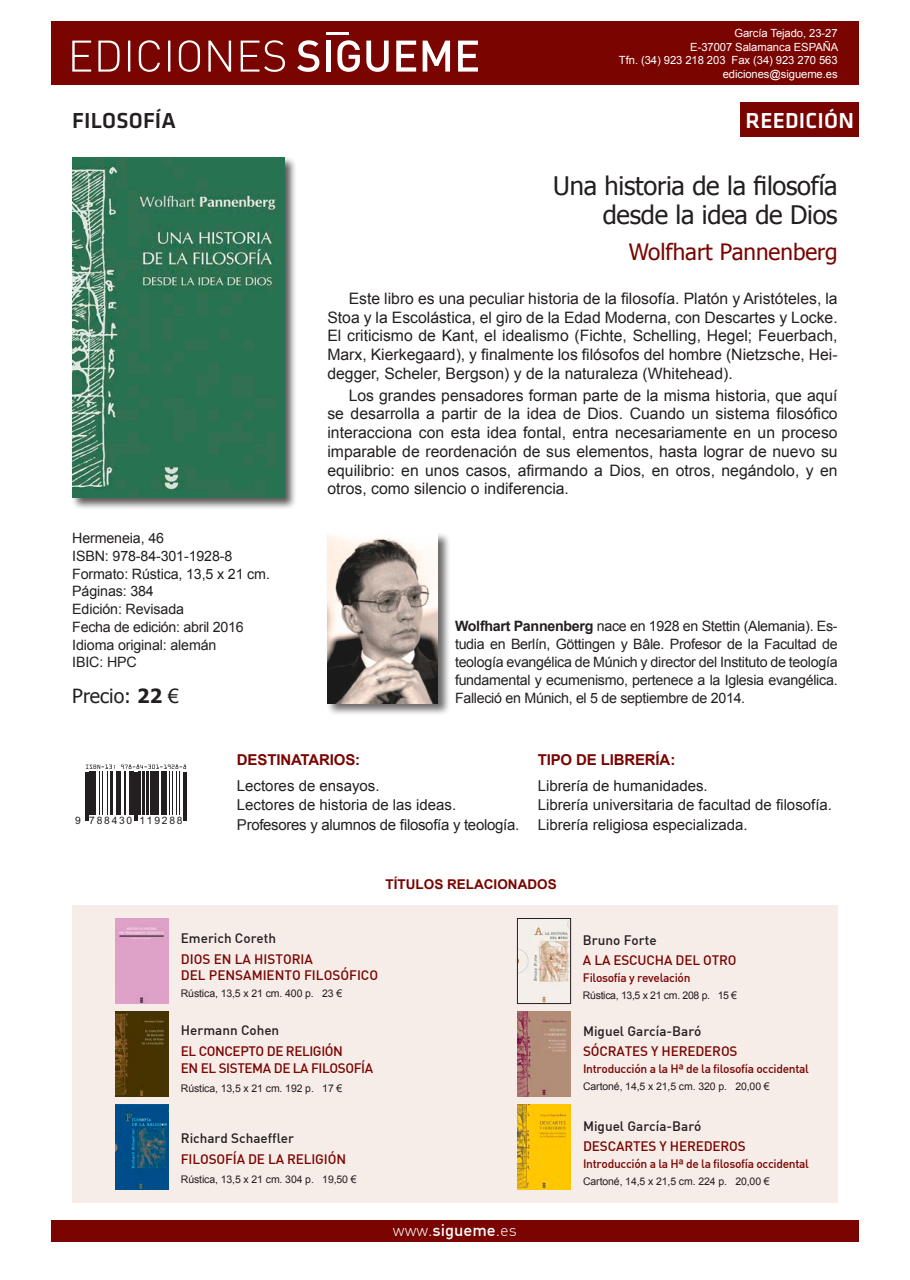
<style>
.page{position:relative;width:910px;height:1280px;background:#fff}
.page>*{position:absolute;margin:0;border:0;box-sizing:border-box;transform-origin:0 0}
.t1{font:25.5px/28.5px "Tahoma";letter-spacing:-.01em;color:#231f20;text-align:right}
.t2{font:22.5px "Tahoma";color:#790400}
.t3{font:500 22.5px "Klavika";letter-spacing:.01em;color:#231f20}
.t4{font:500 22.5px "Klavika";letter-spacing:.01em;color:#fff}
.t5{font:19.5px "Tahoma";color:#231f20}
.t6{font:300 16.5px "DIN";color:#fff}
.t7{font:15.75px/18.8px "Arial";color:#231f20;text-align:justify}
.t8{font:15px/19.5px "Arial";color:#231f20}
.t9{font:700 15px "Arial";letter-spacing:-.01em;color:#790400}
.t10{font:14.25px/17.7px "Arial";letter-spacing:-.01em;color:#231f20}
.t11{font:500 13.5px/16.5px "DIN";letter-spacing:-.01em;color:#790400}
.t12{font:500 13.5px "DIN";color:#231f20}
.t13{font:500 13.5px/16.5px "DIN";letter-spacing:-.03em;color:#790400}
.t14{font:700 13.5px "Arial";color:#790400}
.t15{font:500 12px "DIN";letter-spacing:-.025em;color:#790400}
.t16{font:11.25px/13.5px "Arial";letter-spacing:-.005em;color:#fff;text-align:right}
.t17{font:10.5px "Arial";letter-spacing:-.01em;color:#231f20}
.t18{font:10.5px "Arial";letter-spacing:-.03em;color:#231f20}
.t19{font:10.35px "Arial";letter-spacing:.17em;color:#231f20}
.s1{font-weight:700}
.s2{font-weight:500}
</style>
<div class="page">
<div style="left:72px;top:905px;width:766px;height:297px;background:#f6ece8"></div>
<div style="left:51px;top:21px;width:808px;height:64px;background:#790400"></div>
<hr style="left:326px;top:32px;width:23px;height:3px;background:#fff">
<svg style="left:297px;top:40px;width:22px;height:32px"></svg>
<hr style="left:326px;top:41px;width:4px;height:31px;background:#fff">
<svg style="left:337px;top:40px;width:23px;height:32px"></svg>
<svg style="left:366px;top:41px;width:23px;height:31px"></svg>
<svg style="left:396px;top:41px;width:20px;height:31px"></svg>
<svg style="left:423px;top:41px;width:27px;height:31px"></svg>
<svg style="left:458px;top:41px;width:20px;height:31px"></svg>
<svg style="left:72px;top:40px;width:213px;height:32px"></svg>
<div style="left:51px;top:1220px;width:808px;height:22px;background:#790400"></div>
<div style="left:71px;top:156px;width:226px;height:355px;background:#231f20;opacity:.75"></div>
<img style="left:72px;top:157px;width:212px;height:340px">
<svg style="left:86px;top:764px;width:29px;height:5px"></svg>
<svg style="left:121px;top:764px;width:65px;height:5px"></svg>
<hr style="left:85px;top:772px;width:1px;height:48px;background:#231f20">
<hr style="left:87px;top:772px;width:1px;height:48px;background:#231f20">
<hr style="left:89px;top:772px;width:4px;height:43px;background:#231f20">
<hr style="left:94px;top:772px;width:2px;height:43px;background:#231f20">
<hr style="left:99px;top:772px;width:1px;height:43px;background:#231f20">
<hr style="left:102px;top:772px;width:1px;height:43px;background:#231f20">
<hr style="left:107px;top:772px;width:1px;height:43px;background:#231f20">
<hr style="left:110px;top:772px;width:1px;height:43px;background:#231f20">
<hr style="left:112px;top:772px;width:1px;height:43px;background:#231f20">
<hr style="left:116px;top:772px;width:2px;height:43px;background:#231f20">
<hr style="left:119px;top:772px;width:1px;height:43px;background:#231f20">
<hr style="left:125px;top:772px;width:1px;height:43px;background:#231f20">
<hr style="left:129px;top:772px;width:2px;height:43px;background:#231f20">
<hr style="left:132px;top:772px;width:1px;height:43px;background:#231f20">
<hr style="left:134px;top:772px;width:1px;height:48px;background:#231f20">
<hr style="left:136px;top:772px;width:2px;height:48px;background:#231f20">
<hr style="left:139px;top:772px;width:2px;height:43px;background:#231f20">
<hr style="left:143px;top:772px;width:2px;height:43px;background:#231f20">
<hr style="left:146px;top:772px;width:2px;height:43px;background:#231f20">
<hr style="left:150px;top:772px;width:3px;height:43px;background:#231f20">
<hr style="left:154px;top:772px;width:3px;height:43px;background:#231f20">
<hr style="left:158px;top:772px;width:1px;height:43px;background:#231f20">
<hr style="left:161px;top:772px;width:2px;height:43px;background:#231f20">
<hr style="left:164px;top:772px;width:2px;height:43px;background:#231f20">
<hr style="left:168px;top:772px;width:1px;height:43px;background:#231f20">
<hr style="left:172px;top:772px;width:1px;height:43px;background:#231f20">
<hr style="left:176px;top:772px;width:1px;height:43px;background:#231f20">
<hr style="left:179px;top:772px;width:1px;height:43px;background:#231f20">
<hr style="left:183px;top:772px;width:2px;height:48px;background:#231f20">
<hr style="left:186px;top:772px;width:1px;height:48px;background:#231f20">
<div style="left:326px;top:532px;width:125px;height:184px;background:#231f20;opacity:.75"></div>
<img style="left:327px;top:533px;width:111px;height:170px">
<img style="left:519px;top:921px;width:50px;height:81px">
<div style="left:517px;top:918px;width:54px;height:86px;border:1px solid #231f20"></div>
<img style="left:115px;top:1011px;width:53px;height:85px">
<img style="left:115px;top:1104px;width:53px;height:85px">
<img style="left:517px;top:1104px;width:53px;height:85px">
<img style="left:517px;top:1011px;width:54px;height:85px">
<img style="left:115px;top:918px;width:53px;height:85px">
<div style="left:741px;top:102px;width:118px;height:34px;background:#790400"></div>
<h2 class="t3" style="left:72px;top:108px;width:105px">FILOSOFÍA</h2>
<p class="t10" style="left:72px;top:530px;width:199px">Hermeneia, 46<br>ISBN: 978-84-301-1928-8<br>Formato: Rústica, 13,5 x 21 cm.<br>Páginas: 384<br>Edición: Revisada<br>Fecha de edición: abril 2016<br>Idioma original: alemán<br>IBIC: HPC</p>
<p class="t5" style="left:72px;top:683px;width:108px">Precio: <span class="s1">22</span> €</p>
<p class="t16" style="left:619px;top:26px;width:221px">García Tejado, 23-27<br>E-37007 Salamanca ESPAÑA<br>Tfn. (34) 923 218 203 Fax (34) 923 270 563 ediciones@sigueme.es</p>
<h2 class="t4" style="left:746px;top:108px;width:110px">REEDICIÓN</h2>
<h1 class="t1" style="left:553px;top:170px;width:286px">Una historia de la filosofía desde la idea de Dios</h1>
<h2 class="t2" style="left:629px;top:237px;width:210px">Wolfhart Pannenberg</h2>
<p class="t7" style="left:327px;top:289px;width:512px;text-indent:21px">Este libro es una peculiar historia de la filosofía. Platón y Aristóteles, la Stoa y la Escolástica, el giro de la Edad Moderna, con Descartes y Locke.<br>El criticismo de Kant, el idealismo (Fichte, Schelling, Hegel; Feuerbach, Marx, Kierkegaard), y finalmente los filósofos del hombre (Nietzsche, Hei&shy;degger, Scheler, Bergson) y de la naturaleza (Whitehead).</p>
<p class="t7" style="left:327px;top:386px;width:512px;text-indent:21px">Los grandes pensadores forman parte de la misma historia, que aquí se desarrolla a partir de la idea de Dios. Cuando un sistema filosófico interacciona con esta idea fontal, entra necesariamente en un proceso imparable de reordenación de sus elementos, hasta lograr de nuevo su equilibrio: en unos casos, afirmando a Dios, en otros, negándolo, y en otros, como silencio o indiferencia.</p>
<p class="t10" style="left:455px;top:617px;width:384px;text-align:justify"><span class="s1">Wolfhart Pannenberg</span> nace en 1928 en Stettin (Alemania). Es&shy;tudia en Berlín, Göttingen y Bâle. Profesor de la Facultad de teología evangélica de Múnich y director del Instituto de teología fundamental y ecumenismo, pertenece a la Iglesia evangélica.<br>Falleció en Múnich, el 5 de septiembre de 2014.</p>
<p class="t19" style="left:75px;top:813px;width:109px">9 788430 119288</p>
<p class="t9" style="left:237px;top:750px;width:125px">DESTINATARIOS:</p>
<p class="t8" style="left:237px;top:776px;width:284px">Lectores de ensayos.<br>Lectores de historia de las ideas.<br>Profesores y alumnos de filosofía y teología.</p>
<p class="t9" style="left:538px;top:750px;width:139px">TIPO DE LIBRERÍA:</p>
<p class="t8" style="left:538px;top:776px;width:296px">Librería de humanidades.<br>Librería universitaria de facultad de filosofía.<br>Librería religiosa especializada.</p>
<p class="t14" style="left:386px;top:876px;width:40px">Títulos</p>
<p class="t14" style="left:447px;top:876px;width:111px">RELACIONADOS</p>
<p class="t12" style="left:181px;top:930px;width:97px">Emerich Coreth</p>
<p class="t12" style="left:583px;top:931px;width:75px">Bruno Forte</p>
<p class="t11" style="left:181px;top:950px;width:199px">D ios en la h istoria<br>del pensamiento filosófico</p>
<p class="t11" style="left:583px;top:952px;width:130px">A LA ESCUCHA DEL OTRO</p>
<p class="t15" style="left:583px;top:970px;width:109px">Filosofía y revelación</p>
<p class="t17" style="left:181px;top:987px;width:163px">Rústica, 13,5 x 21 cm. 400 p. 23 €</p>
<p class="t18" style="left:583px;top:988px;width:156px">Rústica, 13,5 x 21 cm. 208 p. 15 €</p>
<p class="t12" style="left:181px;top:1022px;width:100px">Hermann Cohen</p>
<p class="t13" style="left:181px;top:1042px;width:194px">El concepto de religión<br>en el sistema de la filosofía</p>
<p class="t17" style="left:181px;top:1081px;width:163px">Rústica, 13,5 x 21 cm. 192 p. 17 €</p>
<p class="t12" style="left:583px;top:1022px;width:120px">M iguel García-Baró</p>
<p class="t11" style="left:583px;top:1043px;width:156px">Sócrates y herederos</p>
<p class="t15" style="left:583px;top:1061px;width:227px">I ntroducción a la Hª de la filosofía occidental</p>
<p class="t17" style="left:583px;top:1079px;width:188px">Cartoné, 14,5 x 21,5 cm. 320 p. 20,00 €</p>
<p class="t12" style="left:181px;top:1130px;width:115px">Richard Schaeffler</p>
<p class="t11" style="left:181px;top:1150px;width:167px">Filosofía de la religión</p>
<p class="t17" style="left:181px;top:1172px;width:177px">Rústica, 13,5 x 21 cm. 304 p. 19,50 €</p>
<p class="t12" style="left:583px;top:1117px;width:120px">M iguel García-Baró</p>
<p class="t11" style="left:583px;top:1137px;width:164px">Descartes y he rederos</p>
<p class="t15" style="left:583px;top:1156px;width:227px">I ntroducción a la Hª de la filosofía occidental</p>
<p class="t17" style="left:583px;top:1174px;width:188px">Cartoné, 14,5 x 21,5 cm. 224 p. 20,00 €</p>
<p class="t6" style="left:393px;top:1220px;width:126px">www.<span class="s2">sigueme</span>.es</p>
</div>
